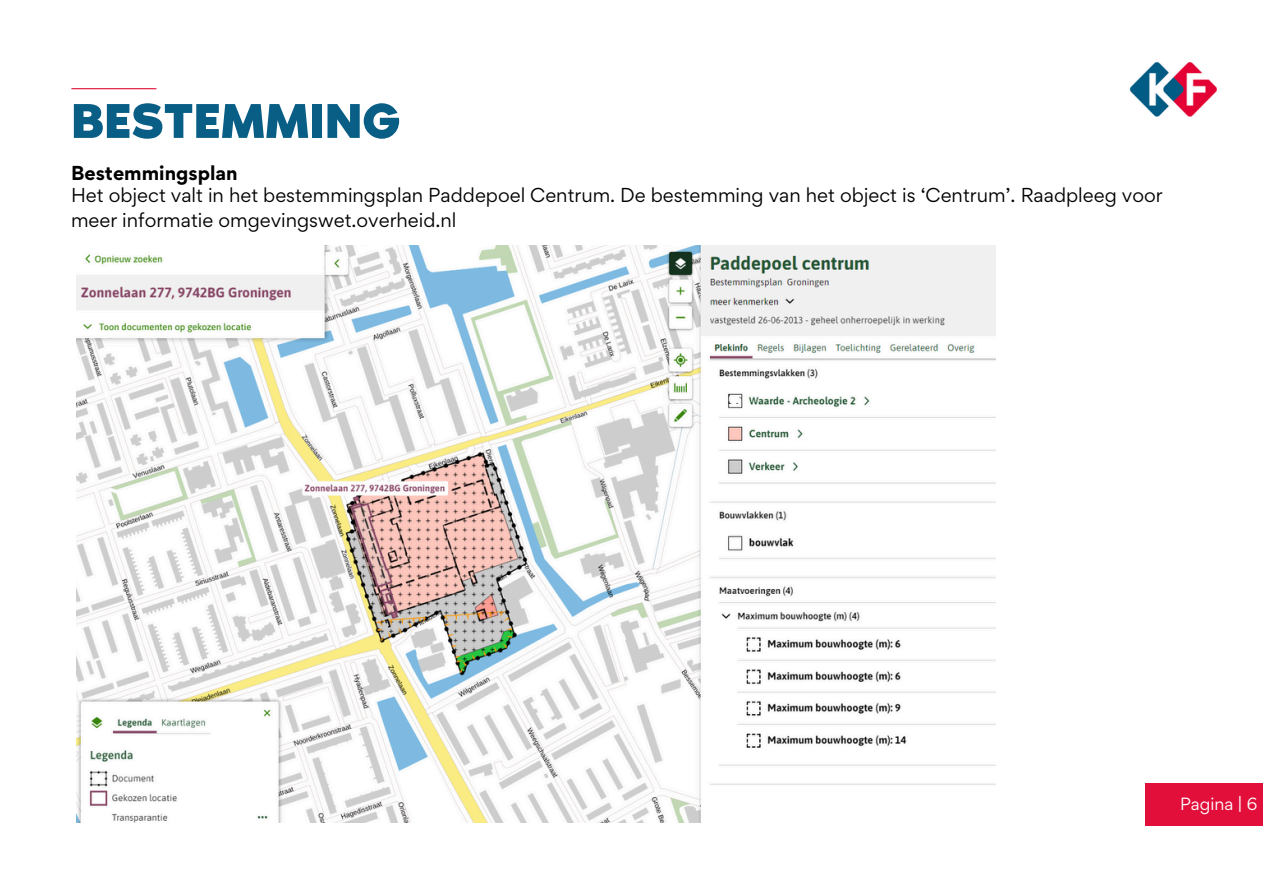
<style>
.page{position:relative;width:1263px;height:894px;background:#fff}
.page>*{position:absolute;margin:0;border:0;box-sizing:border-box;transform-origin:0 0}
.t1{font:61.35px "RTL Media Pro Medium";color:#095e86}
.t2{font:18px/24.8px "Gordita";color:#000}
.t3{font:700 18px "Gordita";color:#000}
.t4{font:15.75px "Gordita";color:#fff}
</style>
<div class="page">
<img style="left:1130px;top:62px;width:87px;height:55px">
<div style="left:1146px;top:782px;width:117px;height:43px;background:#e10f3a"></div>
<hr style="left:72px;top:88px;width:84px;height:1px;background:#e10f3a">
<img style="left:76px;top:245px;width:919px;height:577px">
<h2 class="t1" style="left:71px;top:94px;width:331px">BESTEMMING</h2>
<p class="t3" style="left:71px;top:160px;width:168px">Bestemmingsplan</p>
<p class="t2" style="left:71px;top:182px;width:1093px">Het object valt in het bestemmingsplan Paddepoel Centrum. De bestemming van het object is ‘Centrum’. Raadpleeg voor meer informatie omgevingswet.overheid.nl</p>
<p class="t4" style="left:1180px;top:793px;width:79px">Pagina | 6</p>
</div>
